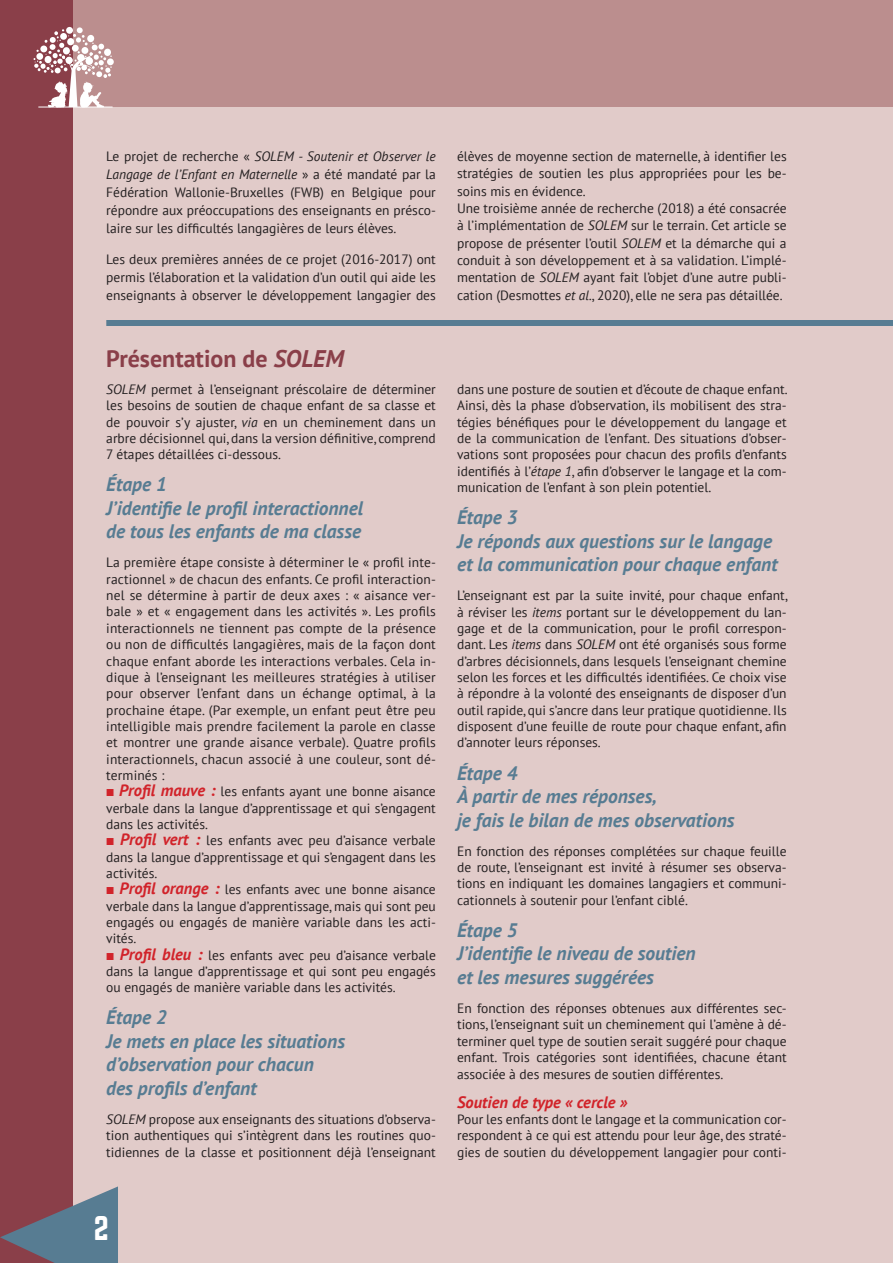
<style>
.page{position:relative;width:893px;height:1263px;background:#fff}
.page>*{position:absolute;margin:0;border:0;box-sizing:border-box;transform-origin:0 0}
.t1{font:30px "Norwester";color:#fff}
.t2{font:700 24px "PT Sans";color:#8a3f49}
.t3{font:italic 700 19.5px/23.5px "PT Sans";color:#577c92}
.t4{font:italic 700 16.5px "PT Sans";color:#d1232a}
.t5{font:13.5px/16.4px "PT Sans";color:#231f20;text-align:justify}
.s1{font-style:italic}
.s2{font-family:"Menlo";color:#d1232a}
.s3{font-weight:700;font-style:italic;font-size:16.5px;color:#d1232a}
</style>
<div class="page">
<div style="left:72px;top:106px;width:821px;height:1157px;background:#e1cbc9"></div>
<div style="left:4px;top:0;width:889px;height:106px;background:#bb8e8e"></div>
<div style="left:0;top:0;width:72px;height:1263px;background:#8a3f49"></div>
<hr style="left:38px;top:107px;width:75px;height:1px;background:#fff">
<svg style="left:34px;top:27px;width:78px;height:81px"></svg>
<svg style="left:0;top:1186px;width:118px;height:77px"></svg>
<div style="left:106px;top:320px;width:787px;height:6px;background:#577c92"></div>
<p class="t5" style="left:106px;top:147px;width:331px;line-height:18px">Le projet de recherche « <span class="s1">SOLEM - Soutenir et Observer le Langage de l’Enfant en Maternelle</span> » a été mandaté par la Fédération Wallonie-Bruxelles (FWB) en Belgique pour répondre aux préoccupations des enseignants en présco&shy;laire sur les difficultés langagières de leurs élèves.</p>
<p class="t5" style="left:106px;top:250px;width:331px;line-height:18px">Les deux premières années de ce projet (2016-2017) ont permis l’élaboration et la validation d’un outil qui aide les enseignants à observer le développement langagier des</p>
<h2 class="t2" style="left:106px;top:343px;width:239px">Présentation de <span class="s1">SOLEM</span></h2>
<p class="t5" style="left:106px;top:381px;width:331px"><span class="s1">SOLEM</span> permet à l’enseignant préscolaire de déterminer les besoins de soutien de chaque enfant de sa classe et de pouvoir s’y ajuster, <span class="s1">via</span> en un cheminement dans un arbre décisionnel qui, dans la version définitive, comprend 7 étapes détaillées ci-dessous.</p>
<h3 class="t3" style="left:106px;top:472px;width:258px">Étape 1<br>J’identifie le profil interactionnel de tous les enfants de ma classe</h3>
<p class="t5" style="left:106px;top:554px;width:331px;text-align:left">La première étape consiste à déterminer le « profil inte&shy;ractionnel » de chacun des enfants. Ce profil interaction&shy;nel se détermine à partir de deux axes : « aisance ver&shy;bale » et « engagement dans les activités ». Les profils interactionnels ne tiennent pas compte de la présence ou non de difficultés langagières, mais de la façon dont chaque enfant aborde les interactions verbales. Cela in&shy;dique à l’enseignant les meilleures stratégies à utiliser pour observer l’enfant dans un échange optimal, à la prochaine étape. (Par exemple, un enfant peut être peu intelligible mais prendre facilement la parole en classe et montrer une grande aisance verbale). Quatre profils interactionnels, chacun associé à une couleur, sont dé&shy;terminés :<br><span class="s2">◼</span> <span class="s3">Profil mauve :</span> les enfants ayant une bonne aisance verbale dans la langue d’apprentissage et qui s’engagent dans les activités.<br><span class="s2">◼</span> <span class="s3">Profil vert :</span> les enfants avec peu d’aisance verbale dans la langue d’apprentissage et qui s’engagent dans les activités.<br><span class="s2">◼</span> <span class="s3">Profil orange :</span> les enfants avec une bonne aisance verbale dans la langue d’apprentissage, mais qui sont peu engagés ou engagés de manière variable dans les acti&shy;vités.<br><span class="s2">◼</span> <span class="s3">Profil bleu :</span> les enfants avec peu d’aisance verbale dans la langue d’apprentissage et qui sont peu engagés ou engagés de manière variable dans les activités.</p>
<h3 class="t3" style="left:106px;top:1005px;width:240px">Étape 2<br>Je mets en place les situations d’observation pour chacun des profils d’enfant</h3>
<p class="t5" style="left:106px;top:1111px;width:331px"><span class="s1">SOLEM</span> propose aux enseignants des situations d’observa&shy;tion authentiques qui s’intègrent dans les routines quo&shy;tidiennes de la classe et positionnent déjà l’enseignant</p>
<p class="t5" style="left:457px;top:147px;width:331px;line-height:17.4px;text-align:left">élèves de moyenne section de maternelle, à identifier les stratégies de soutien les plus appropriées pour les be&shy;soins mis en évidence.<br>Une troisième année de recherche (2018) a été consacrée à l’implémentation de <span class="s1">SOLEM</span> sur le terrain. Cet article se propose de présenter l’outil <span class="s1">SOLEM</span> et la démarche qui a conduit à son développement et à sa validation. L’implé&shy;mentation de <span class="s1">SOLEM</span> ayant fait l’objet d’une autre publi&shy;cation (Desmottes <span class="s1">et al.</span>, 2020), elle ne sera pas détaillée.</p>
<p class="t5" style="left:457px;top:381px;width:332px">dans une posture de soutien et d’écoute de chaque enfant.<br>Ainsi, dès la phase d’observation, ils mobilisent des stra&shy;tégies bénéfiques pour le développement du langage et de la communication de l’enfant. Des situations d’obser&shy;vations sont proposées pour chacun des profils d’enfants identifiés à l’<span class="s1">étape 1</span>, afin d’observer le langage et la com&shy;munication de l’enfant à son plein potentiel.</p>
<h3 class="t3" style="left:457px;top:505px;width:322px">Étape 3<br>Je réponds aux questions sur le langage et la communication pour chaque enfant</h3>
<p class="t5" style="left:457px;top:587px;width:332px">L’enseignant est par la suite invité, pour chaque enfant, à réviser les <span class="s1">items</span> portant sur le développement du lan&shy;gage et de la communication, pour le profil correspon&shy;dant. Les <span class="s1">items</span> dans <span class="s1">SOLEM</span> ont été organisés sous forme d’arbres décisionnels, dans lesquels l’enseignant chemine selon les forces et les difficultés identifiées. Ce choix vise à répondre à la volonté des enseignants de disposer d’un outil rapide, qui s’ancre dans leur pratique quotidienne. Ils disposent d’une feuille de route pour chaque enfant, afin d’annoter leurs réponses.</p>
<h3 class="t3" style="left:457px;top:760px;width:279px">Étape 4<br>À partir de mes réponses,<br>je fais le bilan de mes observations</h3>
<p class="t5" style="left:457px;top:842px;width:331px">En fonction des réponses complétées sur chaque feuille de route, l’enseignant est invité à résumer ses observa&shy;tions en indiquant les domaines langagiers et communi&shy;cationnels à soutenir pour l’enfant ciblé.</p>
<h3 class="t3" style="left:457px;top:918px;width:240px">Étape 5<br>J’identifie le niveau de soutien et les mesures suggérées</h3>
<p class="t5" style="left:457px;top:1000px;width:331px">En fonction des réponses obtenues aux différentes sec&shy;tions, l’enseignant suit un cheminement qui l’amène à dé&shy;terminer quel type de soutien serait suggéré pour chaque enfant. Trois catégories sont identifiées, chacune étant associée à des mesures de soutien différentes.</p>
<p class="t4" style="left:457px;top:1091px;width:172px">Soutien de type « cercle »</p>
<p class="t5" style="left:457px;top:1111px;width:331px">Pour les enfants dont le langage et la communication cor&shy;respondent à ce qui est attendu pour leur âge, des straté&shy;gies de soutien du développement langagier pour conti-</p>
<h1 class="t1" style="left:94px;top:1214px;width:16px">2</h1>
</div>
